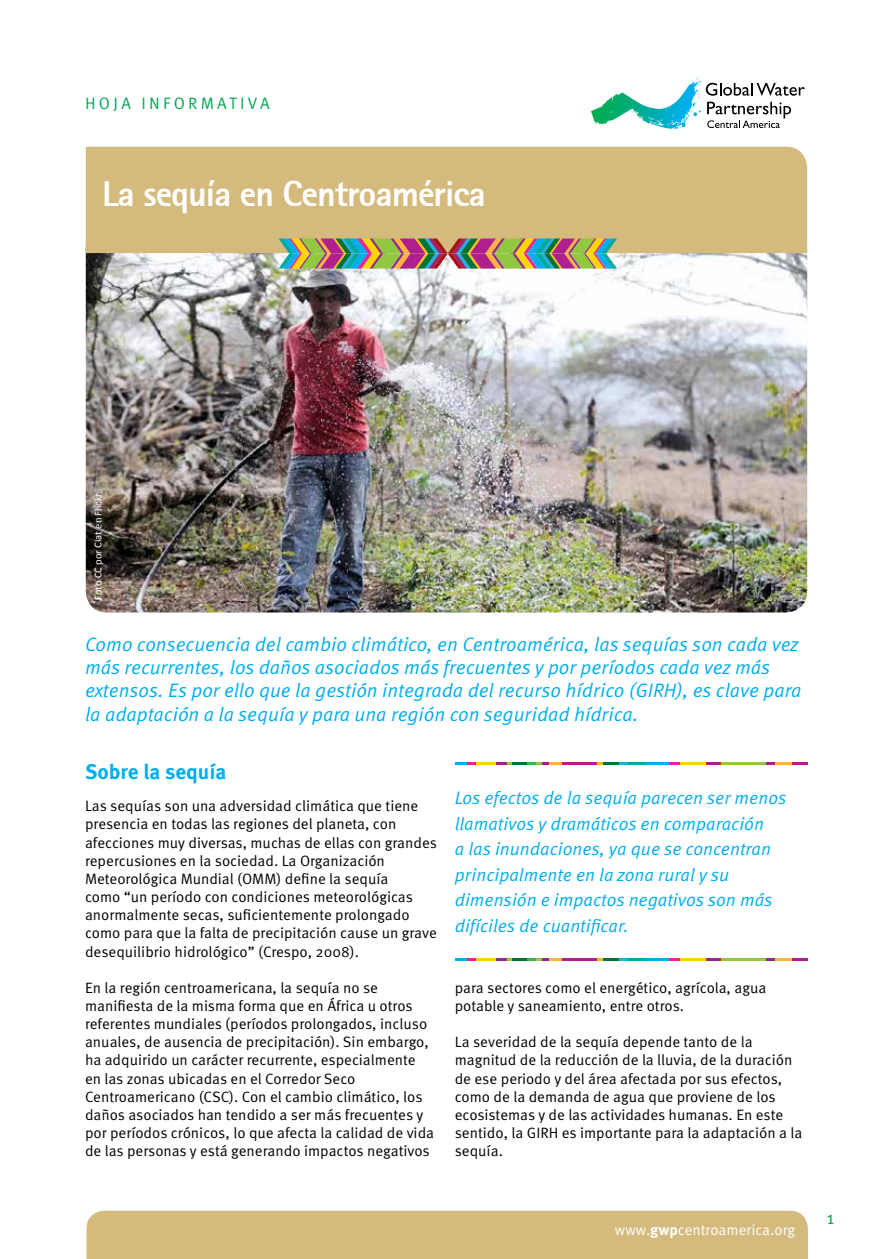
<style>
.page{position:relative;width:893px;height:1259px;background:#fff}
.page>*{position:absolute;margin:0;border:0;box-sizing:border-box;transform-origin:0 0}
.t1{font:36px "AT Rot San Ser Ext Bol";letter-spacing:-.03em;color:#fff}
.t2{font:700 21px "Meta Pro";color:#00aeee}
.t3{font:italic 19.5px/23.4px "Meta Pro";color:#00aeee}
.t4{font:italic 18px/25.5px "Meta Pro";color:#00aeee}
.t5{font:18px "Meta Pro";color:#00a652}
.t6{font:16.5px "Meta Pro";letter-spacing:.2em;color:#00a652}
.t7{font:15px/18.1px "Meta Pro";color:#000}
.t8{font:15px "Meta Pro";color:#fff}
.t9{font:10.5px "Calibri";color:#fff}
.s1{font-weight:700}
</style>
<div class="page">
<div style="left:87px;top:1210px;width:721px;height:49px;background:#d4ba7d"></div>
<svg style="left:630px;top:78px;width:175px;height:51px"></svg>
<hr style="left:455px;top:762px;width:352px;height:3px;background:#ee1c27">
<svg style="left:455px;top:762px;width:20px;height:3px"></svg>
<hr style="left:476px;top:762px;width:20px;height:3px;background:#ffd500">
<svg style="left:496px;top:762px;width:10px;height:3px"></svg>
<hr style="left:508px;top:762px;width:34px;height:3px;background:#91c83f">
<hr style="left:602px;top:762px;width:18px;height:3px;background:#007334">
<hr style="left:512px;top:762px;width:18px;height:3px;background:#007334">
<svg style="left:619px;top:762px;width:9px;height:3px"></svg>
<hr style="left:548px;top:762px;width:14px;height:3px;background:#fcb344">
<svg style="left:596px;top:762px;width:7px;height:3px"></svg>
<hr style="left:562px;top:762px;width:34px;height:3px;background:#af208e">
<svg style="left:542px;top:762px;width:6px;height:3px"></svg>
<hr style="left:628px;top:762px;width:18px;height:3px;background:#00aaa2">
<hr style="left:646px;top:762px;width:23px;height:3px;background:#00aef0">
<svg style="left:670px;top:762px;width:10px;height:3px"></svg>
<hr style="left:680px;top:762px;width:26px;height:3px;background:#ffd500">
<svg style="left:707px;top:762px;width:13px;height:3px"></svg>
<hr style="left:722px;top:762px;width:44px;height:3px;background:#91c83f">
<hr style="left:774px;top:762px;width:18px;height:3px;background:#fcb344">
<hr style="left:793px;top:762px;width:14px;height:3px;background:#af208e">
<svg style="left:766px;top:762px;width:8px;height:3px"></svg>
<svg style="left:527px;top:762px;width:8px;height:3px"></svg>
<hr style="left:455px;top:957px;width:352px;height:3px;background:#ee1c27">
<svg style="left:455px;top:957px;width:20px;height:3px"></svg>
<hr style="left:476px;top:957px;width:20px;height:3px;background:#ffd500">
<svg style="left:496px;top:957px;width:10px;height:3px"></svg>
<hr style="left:508px;top:957px;width:34px;height:3px;background:#91c83f">
<hr style="left:602px;top:957px;width:18px;height:3px;background:#007334">
<hr style="left:512px;top:957px;width:18px;height:3px;background:#007334">
<svg style="left:619px;top:957px;width:9px;height:3px"></svg>
<hr style="left:548px;top:957px;width:14px;height:3px;background:#fcb344">
<svg style="left:596px;top:957px;width:7px;height:3px"></svg>
<hr style="left:562px;top:957px;width:34px;height:3px;background:#af208e">
<svg style="left:542px;top:957px;width:6px;height:3px"></svg>
<hr style="left:628px;top:957px;width:18px;height:3px;background:#00aaa2">
<hr style="left:646px;top:957px;width:23px;height:3px;background:#00aef0">
<svg style="left:670px;top:957px;width:10px;height:3px"></svg>
<hr style="left:680px;top:957px;width:26px;height:3px;background:#ffd500">
<svg style="left:707px;top:957px;width:13px;height:3px"></svg>
<hr style="left:722px;top:957px;width:44px;height:3px;background:#91c83f">
<hr style="left:774px;top:957px;width:18px;height:3px;background:#fcb344">
<hr style="left:793px;top:957px;width:14px;height:3px;background:#af208e">
<svg style="left:766px;top:957px;width:8px;height:3px"></svg>
<svg style="left:527px;top:957px;width:8px;height:3px"></svg>
<img style="left:86px;top:253px;width:721px;height:359px">
<div style="left:86px;top:147px;width:721px;height:106px;background:#d4ba7d"></div>
<img style="left:279px;top:238px;width:338px;height:30px">
<p class="t6" style="left:85px;top:93px;width:186px">HOJA INFORMATIVA</p>
<h1 class="t1" style="left:102px;top:171px;width:385px">La sequía en Centroamérica</h1>
<p class="t9" style="left:91px;top:600px;width:108px;rotate:-90deg">Foto CC por Ciat en Flickr</p>
<p class="t3" style="left:85px;top:633px;width:718px">Como consecuencia del cambio climático, en Centroamérica, las sequías son cada vez más recurrentes, los daños asociados más frecuentes y por períodos cada vez más extensos. Es por ello que la gestión integrada del recurso hídrico (GIRH), es clave para la adaptación a la sequía y para una región con seguridad hídrica.</p>
<h2 class="t2" style="left:85px;top:758px;width:143px">Sobre la sequía</h2>
<p class="t7" style="left:85px;top:797px;width:354px">Las sequías son una adversidad climática que tiene presencia en todas las regiones del planeta, con afecciones muy diversas, muchas de ellas con grandes repercusiones en la sociedad. La Organización Meteorológica Mundial (OMM) define la sequía<br>como “un período con condiciones meteorológicas anormalmente secas, suficientemente prolongado como para que la falta de precipitación cause un grave desequilibrio hidrológico” (Crespo, 2008).</p>
<p class="t7" style="left:85px;top:979px;width:351px">En la región centroamericana, la sequía no se manifiesta de la misma forma que en África u otros referentes mundiales (períodos prolongados, incluso anuales, de ausencia de precipitación). Sin embargo, ha adquirido un carácter recurrente, especialmente en las zonas ubicadas en el Corredor Seco Centroamericano (CSC). Con el cambio climático, los daños asociados han tendido a ser más frecuentes y por períodos crónicos, lo que afecta la calidad de vida de las personas y está generando impactos negativos</p>
<p class="t7" style="left:455px;top:979px;width:313px">para sectores como el energético, agrícola, agua potable y saneamiento, entre otros.</p>
<p class="t4" style="left:455px;top:786px;width:333px">Los efectos de la sequía parecen ser menos llamativos y dramáticos en comparación<br>a las inundaciones, ya que se concentran principalmente en la zona rural y su dimensión e impactos negativos son más difíciles de cuantificar.</p>
<p class="t7" style="left:455px;top:1033px;width:349px">La severidad de la sequía depende tanto de la magnitud de la reducción de la lluvia, de la duración de ese periodo y del área afectada por sus efectos, como de la demanda de agua que proviene de los ecosistemas y de las actividades humanas. En este sentido, la GIRH es importante para la adaptación a la sequía.</p>
<p class="t8" style="left:615px;top:1220px;width:182px">www.<span class="s1">gwp</span>centroamerica.org</p>
<p class="t5" style="left:827px;top:1206px;width:9px">1</p>
</div>
